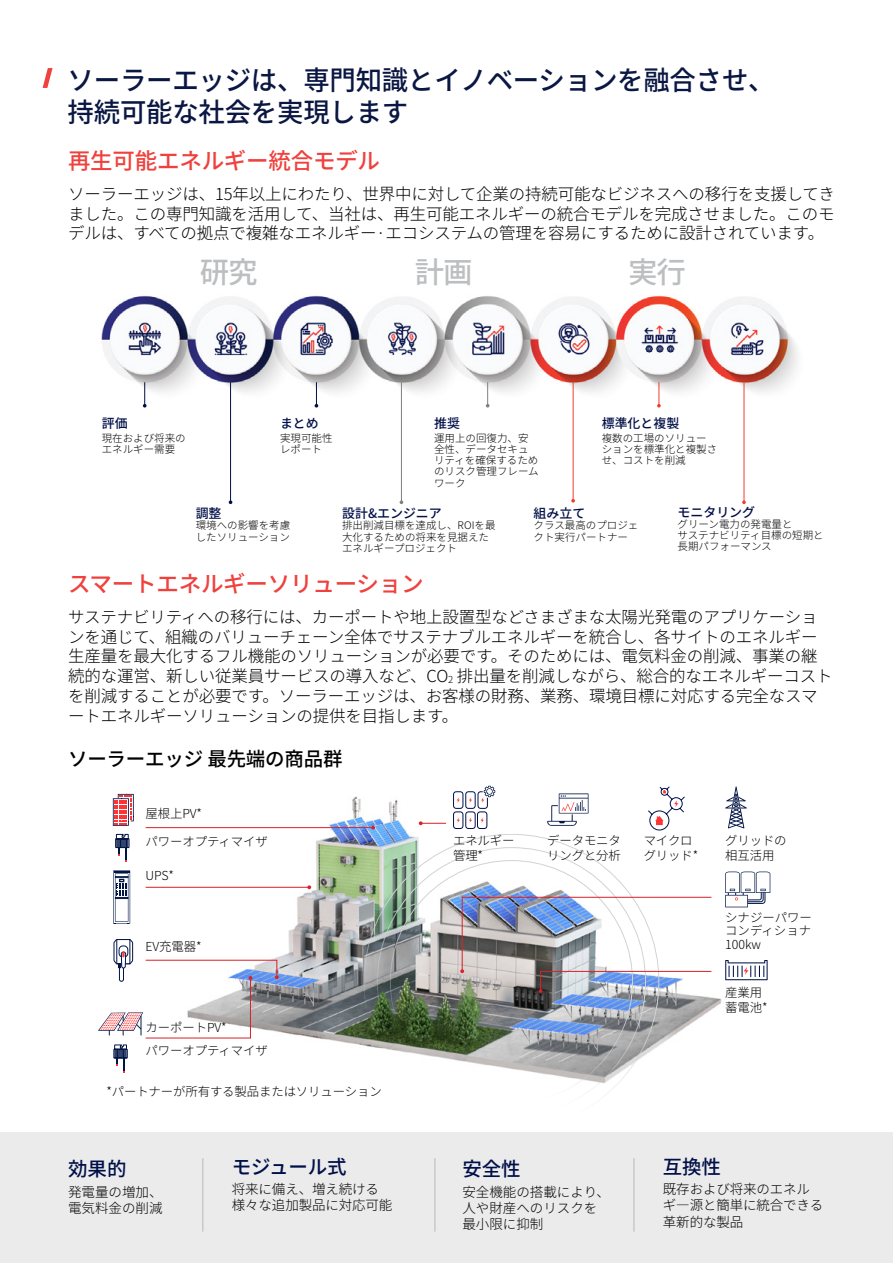
<style>
.page{position:relative;width:893px;height:1263px;background:#fff}
.page>*{position:absolute;margin:0;border:0;box-sizing:border-box;transform-origin:0 0}
.t1{font:500 29.55px "Noto Sans JP";color:#bcbec0}
.t2{font:500 27px/32.4px "Noto Sans JP";letter-spacing:-.01em;color:#0a1742}
.t3{font:500 22.5px "Noto Sans JP";letter-spacing:-.01em;color:#ef413d}
.t4{font:500 19.5px "Noto Sans JP";letter-spacing:-.01em;color:#000f47}
.t5{font:500 19.5px "Noto Sans JP";letter-spacing:-.01em;color:#000}
.t6{font:300 16.5px/19.8px "Noto Sans JP";letter-spacing:-.01em;color:#000;text-align:justify}
.t7{font:300 13.5px/16.2px "Noto Sans JP";letter-spacing:-.01em;color:#000}
.t8{font:500 12.9px "Noto Sans JP";color:#000f47}
.t9{font:300 12.45px/14.9px "Noto Sans JP";letter-spacing:-.01em;color:#000}
.t10{font:300 10.5px/11.2px "Noto Sans JP";color:#000}
.s1{font-size:9.6px}
</style>
<div class="page">
<img style="left:179px;top:793px;width:543px;height:293px">
<hr style="left:146px;top:827px;width:227px;height:1px;background:#da2128">
<hr style="left:146px;top:887px;width:163px;height:1px;background:#da2128">
<svg style="left:307px;top:885px;width:4px;height:4px"></svg>
<svg style="left:419px;top:821px;width:27px;height:4px"></svg>
<svg style="left:460px;top:896px;width:252px;height:97px"></svg>
<svg style="left:725px;top:871px;width:45px;height:36px"></svg>
<svg style="left:115px;top:834px;width:15px;height:28px"></svg>
<div style="left:114px;top:939px;width:19px;height:25px;background:#9ea5b8;border-radius:3px"></div>
<div style="left:114px;top:939px;width:19px;height:25px;border:1px solid #001445;border-radius:3px"></div>
<div style="left:116px;top:939px;width:14px;height:25px;background:#fff;border:1px solid #001445"></div>
<div style="left:119px;top:945px;width:9px;height:12px;border:1px solid #001445;border-radius:4px"></div>
<div style="left:121px;top:951px;width:5px;height:17px;border:1px solid #001445;border-radius:2px"></div>
<svg style="left:547px;top:793px;width:41px;height:33px"></svg>
<svg style="left:725px;top:786px;width:22px;height:42px"></svg>
<svg style="left:113px;top:794px;width:21px;height:32px"></svg>
<svg style="left:725px;top:960px;width:43px;height:20px"></svg>
<svg style="left:98px;top:952px;width:181px;height:120px"></svg>
<svg style="left:647px;top:786px;width:38px;height:45px"></svg>
<svg style="left:453px;top:785px;width:43px;height:44px"></svg>
<div style="left:0;top:1132px;width:892px;height:131px;background:#ebebec"></div>
<hr style="left:202px;top:1158px;width:1px;height:73px;background:#bcbec0">
<hr style="left:434px;top:1158px;width:1px;height:73px;background:#bcbec0">
<hr style="left:633px;top:1158px;width:1px;height:73px;background:#bcbec0">
<svg style="left:43px;top:68px;width:10px;height:20px"></svg>
<img style="left:101px;top:295px;width:697px;height:106px">
<svg style="left:143px;top:382px;width:4px;height:26px"></svg>
<svg style="left:315px;top:382px;width:3px;height:26px"></svg>
<hr style="left:230px;top:382px;width:1px;height:120px;background:#000f47">
<hr style="left:401px;top:382px;width:1px;height:120px;background:#7f8080">
<svg style="left:486px;top:382px;width:3px;height:26px"></svg>
<hr style="left:573px;top:382px;width:1px;height:119px;background:#fff">
<svg style="left:571px;top:499px;width:4px;height:4px"></svg>
<svg style="left:657px;top:382px;width:4px;height:26px"></svg>
<hr style="left:743px;top:382px;width:1px;height:120px;background:#fff">
<svg style="left:742px;top:500px;width:4px;height:4px"></svg>
<svg style="left:113px;top:870px;width:17px;height:54px"></svg>
<h2 class="t2" style="left:68px;top:64px;width:709px">ソーラーエッジは、専門知識とイノベーションを融合させ、持続可能な社会を実現します</h2>
<h3 class="t3" style="left:68px;top:148px;width:314px">再生可能エネルギー統合モデル</h3>
<p class="t6" style="left:68px;top:184px;width:768px">ソーラーエッジは、15年以上にわたり、世界中に対して企業の持続可能なビジネスへの移行を支援してきました。この専門知識を活用して、当社は、再生可能エネルギーの統合モデルを完成させました。このモデルは、すべての拠点で複雑なエネルギー·エコシステムの管理を容易にするために設計されています。</p>
<h1 class="t1" style="left:200px;top:255px;width:59px">研究</h1>
<h1 class="t1" style="left:415px;top:255px;width:59px">計画</h1>
<h1 class="t1" style="left:628px;top:255px;width:59px">実行</h1>
<p class="t8" style="left:102px;top:416px;width:27px">評価</p>
<p class="t10" style="left:102px;top:432px;width:85px">現在および将来のエネルギー需要</p>
<p class="t8" style="left:280px;top:416px;width:40px">まとめ</p>
<p class="t10" style="left:280px;top:432px;width:54px">実現可能性レポート</p>
<p class="t8" style="left:196px;top:506px;width:27px">調整</p>
<p class="t10" style="left:196px;top:520px;width:96px">環境への影響を考慮したソリューション</p>
<p class="t8" style="left:434px;top:416px;width:27px">推奨</p>
<p class="t10" style="left:434px;top:432px;width:106px">運用上の回復力、安全性、データセキュリティを確保するためのリスク管理フレームワーク</p>
<p class="t8" style="left:602px;top:416px;width:79px">標準化と複製</p>
<p class="t10" style="left:602px;top:432px;width:117px">複数の工場のソリューションを標準化と複製させ、コストを削減</p>
<p class="t8" style="left:342px;top:506px;width:101px">設計&amp;エンジニア</p>
<p class="t10" style="left:342px;top:520px;width:155px">排出削減目標を達成し、ROIを最大化するための将来を見据えたエネルギープロジェクト</p>
<p class="t8" style="left:534px;top:506px;width:53px">組み立て</p>
<p class="t10" style="left:534px;top:520px;width:106px">クラス最高のプロジェクト実行パートナー</p>
<p class="t8" style="left:677px;top:505px;width:79px">モニタリング</p>
<p class="t10" style="left:677px;top:519px;width:148px">グリーン電力の発電量と<br>サステナビリティ目標の短期と長期パフォーマンス</p>
<h3 class="t3" style="left:68px;top:571px;width:357px">スマートエネルギーソリューション</h3>
<p class="t6" style="left:68px;top:607px;width:766px;text-align:left">サステナビリティへの移行には、カーポートや地上設置型などさまざまな太陽光発電のアプリケーションを通じて、組織のバリューチェーン全体でサステナブルエネルギーを統合し、各サイトのエネルギー生産量を最大化するフル機能のソリューションが必要です。そのためには、電気料金の削減、事業の継続的な運営、新しい従業員サービスの導入など、CO<span class="s1">2</span> 排出量を削減しながら、総合的なエネルギーコストを削減することが必要です。ソーラーエッジは、お客様の財務、業務、環境目標に対応する完全なスマートエネルギーソリューションの提供を目指します。</p>
<p class="t5" style="left:68px;top:748px;width:276px">ソーラーエッジ 最先端の商品群</p>
<p class="t9" style="left:146px;top:806px;width:58px">屋根上PV*</p>
<p class="t9" style="left:146px;top:835px;width:124px">パワーオプティマイザ</p>
<p class="t9" style="left:146px;top:868px;width:30px">UPS*</p>
<p class="t9" style="left:146px;top:940px;width:58px">EV充電器*</p>
<p class="t9" style="left:146px;top:1020px;width:83px">カーポートPV*</p>
<p class="t9" style="left:146px;top:1043px;width:124px">パワーオプティマイザ</p>
<p class="t9" style="left:106px;top:1084px;width:277px">*パートナーが所有する製品またはソリューション</p>
<p class="t4" style="left:68px;top:1158px;width:60px">効果的</p>
<p class="t7" style="left:68px;top:1184px;width:96px">発電量の増加、電気料金の削減</p>
<p class="t4" style="left:232px;top:1156px;width:116px">モジュール式</p>
<p class="t7" style="left:232px;top:1181px;width:162px">将来に備え、増え続ける様々な追加製品に対応可能</p>
<p class="t9" style="left:453px;top:834px;width:63px">エネルギー管理*</p>
<p class="t9" style="left:547px;top:834px;width:75px">データモニタリングと分析</p>
<p class="t9" style="left:644px;top:834px;width:56px">マイクログリッド*</p>
<p class="t9" style="left:725px;top:834px;width:63px">グリッドの相互活用</p>
<p class="t4" style="left:462px;top:1158px;width:60px">安全性</p>
<p class="t7" style="left:462px;top:1184px;width:149px">安全機能の搭載により、人や財産へのリスクを最小限に抑制</p>
<p class="t9" style="left:725px;top:910px;width:88px;line-height:13.8px;text-align:justify">シナジーパワーコンディショナ100kw</p>
<p class="t9" style="left:725px;top:985px;width:44px">産業用蓄電池*</p>
<p class="t4" style="left:663px;top:1156px;width:60px">互換性</p>
<p class="t7" style="left:663px;top:1181px;width:162px">既存および将来のエネルギ―源と簡単に統合できる革新的な製品</p>
</div>
